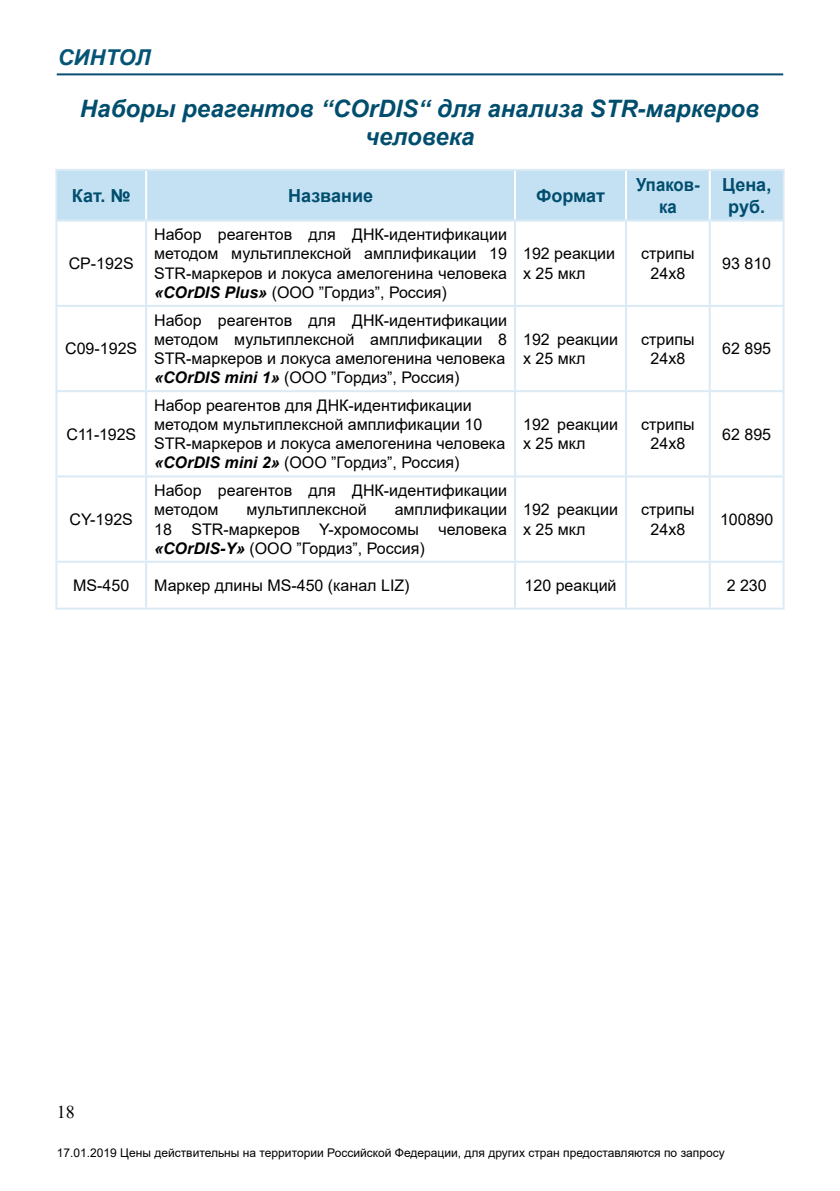
<style>
.page{position:relative;width:840px;height:1191px;background:#fff}
.page>*{position:absolute;margin:0;border:0;box-sizing:border-box;transform-origin:0 0}
.t1{font:italic 700 24px/28.8px "Arial";color:#004d6d;text-align:center}
.t2{font:italic 700 22px "Arial";color:#045476}
.t3{font:700 18px/21.6px "Arial";color:#004d6d;text-align:center}
.t4{font:700 18px/21.6px "Arial";color:#004d6d;text-align:center;scale:.93 1}
.t5{font:18px "Times New Roman";color:#000}
.t6{font:16px/19.2px "Arial";color:#000}
.t7{font:12px "Arial";color:#000}
.s1{font-weight:700;font-style:italic}
</style>
<div class="page">
<div style="left:56px;top:47px;width:727px;height:29px;border:2px solid #fff"></div>
<hr style="left:57px;top:73px;width:725px;height:2px;background:#0a4f73">
<div style="left:57px;top:171px;width:725px;height:49px;background:#c4e1f3"></div>
<hr style="left:55px;top:475px;width:91px;height:2px;background:#daeaf5">
<hr style="left:146px;top:475px;width:368px;height:2px;background:#daeaf5">
<hr style="left:55px;top:561px;width:91px;height:2px;background:#daeaf5">
<hr style="left:55px;top:563px;width:2px;height:44px;background:#daeaf5">
<hr style="left:146px;top:561px;width:368px;height:2px;background:#daeaf5">
<hr style="left:145px;top:563px;width:2px;height:44px;background:#daeaf5">
<hr style="left:514px;top:561px;width:111px;height:2px;background:#daeaf5">
<hr style="left:513px;top:563px;width:2px;height:44px;background:#daeaf5">
<hr style="left:625px;top:561px;width:84px;height:2px;background:#daeaf5">
<hr style="left:624px;top:563px;width:2px;height:44px;background:#daeaf5">
<hr style="left:708px;top:563px;width:2px;height:44px;background:#daeaf5">
<hr style="left:55px;top:607px;width:91px;height:2px;background:#daeaf5">
<hr style="left:146px;top:607px;width:368px;height:2px;background:#daeaf5">
<hr style="left:514px;top:607px;width:111px;height:2px;background:#daeaf5">
<hr style="left:625px;top:607px;width:84px;height:2px;background:#daeaf5">
<hr style="left:55px;top:222px;width:2px;height:83px;background:#daeaf5">
<hr style="left:145px;top:222px;width:2px;height:83px;background:#daeaf5">
<hr style="left:513px;top:222px;width:2px;height:83px;background:#daeaf5">
<hr style="left:624px;top:222px;width:2px;height:83px;background:#daeaf5">
<hr style="left:708px;top:222px;width:2px;height:83px;background:#daeaf5">
<hr style="left:782px;top:222px;width:2px;height:83px;background:#daeaf5">
<hr style="left:55px;top:305px;width:91px;height:2px;background:#daeaf5">
<hr style="left:55px;top:307px;width:2px;height:83px;background:#daeaf5">
<hr style="left:146px;top:305px;width:368px;height:2px;background:#daeaf5">
<hr style="left:145px;top:307px;width:2px;height:83px;background:#daeaf5">
<hr style="left:514px;top:305px;width:111px;height:2px;background:#daeaf5">
<hr style="left:513px;top:307px;width:2px;height:83px;background:#daeaf5">
<hr style="left:625px;top:305px;width:84px;height:2px;background:#daeaf5">
<hr style="left:624px;top:307px;width:2px;height:83px;background:#daeaf5">
<hr style="left:709px;top:305px;width:75px;height:2px;background:#daeaf5">
<hr style="left:708px;top:307px;width:2px;height:83px;background:#daeaf5">
<hr style="left:782px;top:307px;width:2px;height:83px;background:#daeaf5">
<hr style="left:55px;top:390px;width:91px;height:2px;background:#daeaf5">
<hr style="left:55px;top:392px;width:2px;height:83px;background:#daeaf5">
<hr style="left:146px;top:390px;width:368px;height:2px;background:#daeaf5">
<hr style="left:145px;top:392px;width:2px;height:83px;background:#daeaf5">
<hr style="left:514px;top:390px;width:111px;height:2px;background:#daeaf5">
<hr style="left:513px;top:392px;width:2px;height:83px;background:#daeaf5">
<hr style="left:625px;top:390px;width:84px;height:2px;background:#daeaf5">
<hr style="left:624px;top:392px;width:2px;height:83px;background:#daeaf5">
<hr style="left:709px;top:390px;width:75px;height:2px;background:#daeaf5">
<hr style="left:708px;top:392px;width:2px;height:83px;background:#daeaf5">
<hr style="left:782px;top:392px;width:2px;height:83px;background:#daeaf5">
<hr style="left:55px;top:477px;width:2px;height:84px;background:#daeaf5">
<hr style="left:145px;top:477px;width:2px;height:84px;background:#daeaf5">
<hr style="left:514px;top:475px;width:111px;height:2px;background:#daeaf5">
<hr style="left:513px;top:477px;width:2px;height:84px;background:#daeaf5">
<hr style="left:625px;top:475px;width:84px;height:2px;background:#daeaf5">
<hr style="left:624px;top:477px;width:2px;height:84px;background:#daeaf5">
<hr style="left:709px;top:475px;width:75px;height:2px;background:#daeaf5">
<hr style="left:708px;top:477px;width:2px;height:84px;background:#daeaf5">
<hr style="left:782px;top:477px;width:2px;height:84px;background:#daeaf5">
<hr style="left:709px;top:561px;width:75px;height:2px;background:#daeaf5">
<hr style="left:782px;top:563px;width:2px;height:44px;background:#daeaf5">
<hr style="left:709px;top:607px;width:75px;height:2px;background:#daeaf5">
<hr style="left:145px;top:171px;width:2px;height:49px;background:#fff">
<hr style="left:513px;top:171px;width:2px;height:49px;background:#fff">
<hr style="left:624px;top:171px;width:2px;height:49px;background:#fff">
<hr style="left:708px;top:171px;width:2px;height:49px;background:#fff">
<hr style="left:55px;top:169px;width:91px;height:2px;background:#daeaf5">
<hr style="left:55px;top:171px;width:2px;height:49px;background:#daeaf5">
<hr style="left:146px;top:169px;width:368px;height:2px;background:#daeaf5">
<hr style="left:514px;top:169px;width:111px;height:2px;background:#daeaf5">
<hr style="left:625px;top:169px;width:84px;height:2px;background:#daeaf5">
<hr style="left:709px;top:169px;width:75px;height:2px;background:#daeaf5">
<hr style="left:782px;top:171px;width:2px;height:49px;background:#daeaf5">
<hr style="left:55px;top:220px;width:91px;height:2px;background:#daeaf5">
<hr style="left:146px;top:220px;width:368px;height:2px;background:#daeaf5">
<hr style="left:514px;top:220px;width:111px;height:2px;background:#daeaf5">
<hr style="left:625px;top:220px;width:84px;height:2px;background:#daeaf5">
<hr style="left:709px;top:220px;width:75px;height:2px;background:#daeaf5">
<h2 class="t2" style="left:58px;top:43px;width:94px">СИНТОЛ</h2>
<h1 class="t1" style="left:80px;top:94px;width:680px">Наборы реагентов “COrDIS“ для анализа STR-маркеров человека</h1>
<p class="t3" style="left:72px;top:185px;width:60px">Кат. №</p>
<p class="t3" style="left:288px;top:185px;width:86px">Название</p>
<p class="t3" style="left:535px;top:185px;width:71px">Формат</p>
<p class="t4" style="left:635px;top:174px;width:70px">Упаков&shy;ка</p>
<p class="t3" style="left:721px;top:174px;width:51px">Цена, руб.</p>
<p class="t6" style="left:69px;top:254px;width:66px">CP-192S</p>
<p class="t6" style="left:65px;top:339px;width:74px">C09-192S</p>
<p class="t6" style="left:66px;top:424px;width:71px">C11-192S</p>
<p class="t6" style="left:69px;top:509px;width:65px">CY-192S</p>
<p class="t6" style="left:154px;top:225px;width:354px;text-align:justify">Набор реагентов для ДНК-идентификации методом мультиплексной амплификации 19<br>STR-маркеров и локуса амелогенина человека <span class="s1">«COrDIS Plus»</span> (ООО ”Гордиз”, Россия)</p>
<p class="t6" style="left:154px;top:310px;width:354px;text-align:justify">Набор реагентов для ДНК-идентификации методом мультиплексной амплификации 8<br>STR-маркеров и локуса амелогенина человека <span class="s1">«COrDIS mini 1»</span> (ООО ”Гордиз”, Россия)</p>
<p class="t6" style="left:154px;top:395px;width:352px">Набор реагентов для ДНК-идентификации методом мультиплексной амплификации 10<br>STR-маркеров и локуса амелогенина человека <span class="s1">«COrDIS mini 2»</span> (ООО ”Гордиз”, Россия)</p>
<p class="t6" style="left:523px;top:244px;width:93px">192 реакции х 25 мкл</p>
<p class="t6" style="left:640px;top:244px;width:55px;text-align:center">стрипы<br>24х8</p>
<p class="t6" style="left:721px;top:254px;width:50px">93 810</p>
<p class="t6" style="left:523px;top:329px;width:96px">192 реакции х 25 мкл</p>
<p class="t6" style="left:640px;top:329px;width:55px;text-align:center">стрипы<br>24х8</p>
<p class="t6" style="left:721px;top:339px;width:50px">62 895</p>
<p class="t6" style="left:523px;top:415px;width:96px">192 реакции х 25 мкл</p>
<p class="t6" style="left:640px;top:415px;width:55px;text-align:center">стрипы<br>24х8</p>
<p class="t6" style="left:721px;top:424px;width:50px">62 895</p>
<p class="t6" style="left:154px;top:481px;width:354px">Набор реагентов для ДНК-идентификации методом</p>
<p class="t6" style="left:154px;top:500px;width:354px;text-align:justify;text-indent:240px">амплификации 18 STR-маркеров Y-хромосомы человека <span class="s1">«COrDIS-Y»</span> (ООО ”Гордиз”, Россия)</p>
<p class="t6" style="left:523px;top:500px;width:96px">192 реакции х 25 мкл</p>
<p class="t6" style="left:641px;top:500px;width:55px;text-align:center">стрипы<br>24х8</p>
<p class="t6" style="left:719px;top:509px;width:55px">100890</p>
<p class="t6" style="left:246px;top:500px;width:122px">мультиплексной</p>
<p class="t6" style="left:73px;top:575px;width:58px">МS-450</p>
<p class="t6" style="left:154px;top:575px;width:257px">Маркер длины МS-450 (канал LIZ)</p>
<p class="t6" style="left:524px;top:575px;width:93px">120 реакций</p>
<p class="t6" style="left:726px;top:575px;width:42px">2 230</p>
<p class="t5" style="left:57px;top:1099px;width:19px">18</p>
<p class="t7" style="left:57px;top:1144px;width:669px">17.01.2019 Цены действительны на территории Российской Федерации, для других стран предоставляются по запросу</p>
</div>
